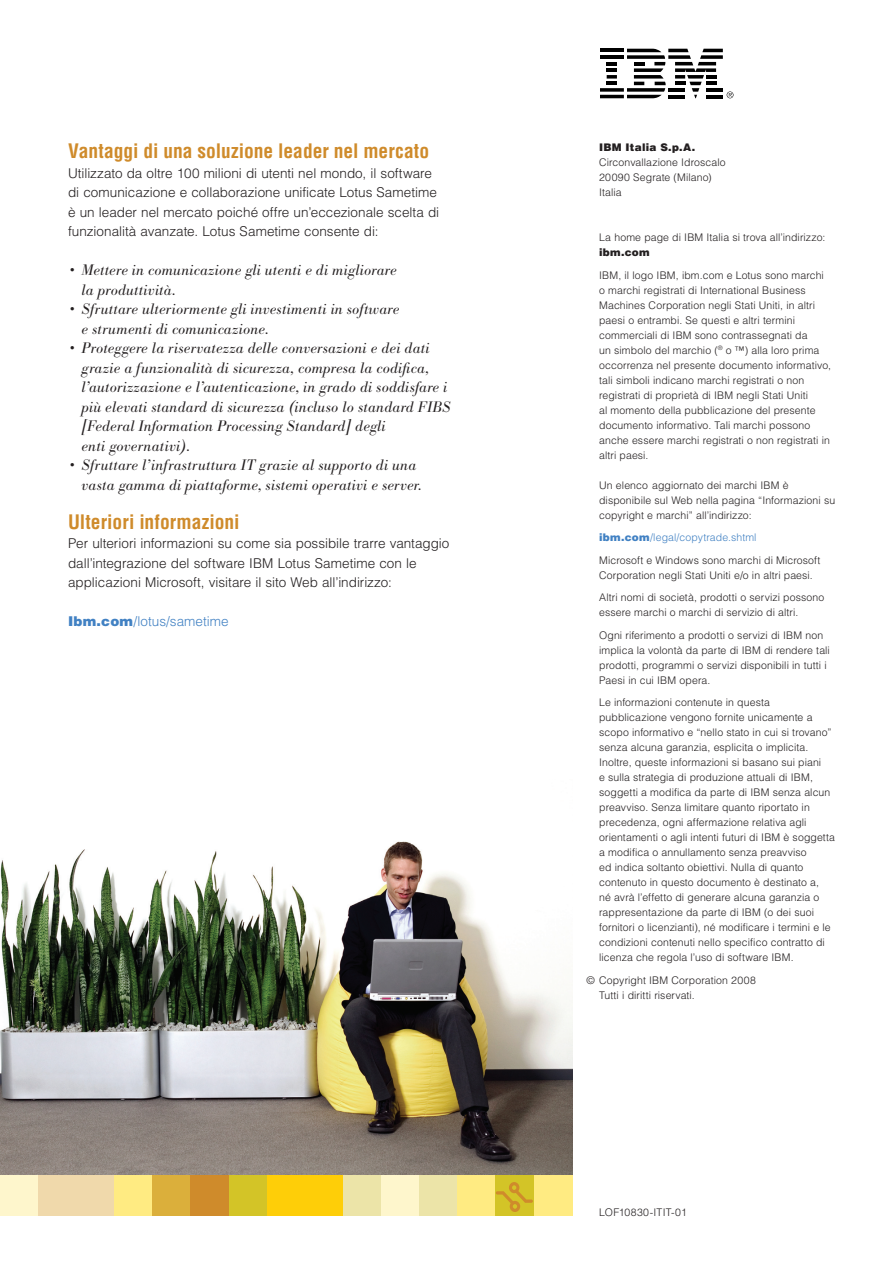
<style>
.page{position:relative;width:893px;height:1263px;background:#fff}
.page>*{position:absolute;margin:0;border:0;box-sizing:border-box;transform-origin:0 0}
.BRSubhead{font:700 condensed 19.5px "Helvetica";color:#cf8b2b}
.BRBulletBodoni{font:italic 300 15px/19.5px "Bodoni BE";letter-spacing:.015em;color:#231f20}
.BRBulletLastLine{font:italic 300 15px/19.5px "Bodoni BE";letter-spacing:.015em;color:#231f20}
.BRBody{font:300 13.5px/19.5px "Helvetica";color:#231f20}
.BRBody-2{font:300 13.5px "Helvetica";letter-spacing:.005em;color:#4181c3}
.BRLegalText{font:300 10.5px/15px "Helvetica";letter-spacing:.01em;color:#231f20}
.BRLegalTextNoSpace{font:300 10.5px "Helvetica";letter-spacing:.01em;color:#231f20}
.BRLegalText-2{font:300 10.5px "Helvetica";letter-spacing:.01em;color:#4181c3}
.BRLegalTextBullet{font:300 10.5px "Helvetica";letter-spacing:.015em;color:#231f20}
.BRLegalTextNoSpace-2{font:900 10.5px "Helvetica";letter-spacing:.02em;color:#231f20}
.BRLegalText-3{font:900 10.5px "Helvetica";letter-spacing:.025em;color:#231f20}
.s1{font-weight:900}
</style>
<div class="page">
<img style="left:0;top:841px;width:572px;height:335px">
<div style="left:0;top:1176px;width:38px;height:40px;background:#fef6cc"></div>
<div style="left:38px;top:1176px;width:38px;height:40px;background:#f0d9ab"></div>
<div style="left:76px;top:1176px;width:39px;height:40px;background:#f0d9ab"></div>
<div style="left:115px;top:1176px;width:38px;height:40px;background:#ffeb82"></div>
<div style="left:153px;top:1176px;width:38px;height:40px;background:#dbaf3b"></div>
<div style="left:191px;top:1176px;width:38px;height:40px;background:#cf8b2b"></div>
<div style="left:229px;top:1176px;width:38px;height:40px;background:#d3c427"></div>
<div style="left:267px;top:1176px;width:38px;height:40px;background:#fece08"></div>
<div style="left:305px;top:1176px;width:39px;height:40px;background:#fece08"></div>
<div style="left:343px;top:1175px;width:38px;height:41px;background:#ece4a8"></div>
<div style="left:381px;top:1175px;width:38px;height:41px;background:#fef6cc"></div>
<div style="left:419px;top:1175px;width:39px;height:41px;background:#ece4a8"></div>
<div style="left:458px;top:1175px;width:38px;height:41px;background:#ffeb82"></div>
<div style="left:496px;top:1175px;width:38px;height:41px;background:#d3c427"></div>
<div style="left:534px;top:1175px;width:38px;height:41px;background:#ffeb82"></div>
<svg style="left:496px;top:1182px;width:37px;height:30px"></svg>
<svg style="left:600px;top:49px;width:133px;height:49px"></svg>
<p class="BRSubhead" style="left:68px;top:139px;width:363px">Vantaggi di una soluzione leader nel mercato</p>
<p class="BRBody" style="left:68px;top:163px;width:373px">Utilizzato da oltre 100 milioni di utenti nel mondo, il software di comunicazione e collaborazione unificate Lotus Sametime è un leader nel mercato poiché offre un’eccezionale scelta di funzionalità avanzate. Lotus Sametime consente di:</p>
<p class="BRBulletBodoni" style="left:82px;top:261px;width:317px;text-indent:-12px">• Mettere in comunicazione gli utenti e di migliorare la produttività.</p>
<p class="BRBulletBodoni" style="left:82px;top:300px;width:319px;text-indent:-12px">• Sfruttare ulteriormente gli investimenti in software e strumenti di comunicazione.</p>
<p class="BRBulletBodoni" style="left:82px;top:339px;width:371px;text-indent:-12px">• Proteggere la riservatezza delle conversazioni e dei dati grazie a funzionalità di sicurezza, compresa la codifica, l’autorizzazione e l’autenticazione, in grado di soddisfare i più elevati standard di sicurezza (incluso lo standard FIBS [Federal Information Processing Standard] degli<br>enti governativi).</p>
<p class="BRBulletLastLine" style="left:82px;top:456px;width:342px;text-indent:-12px">• Sfruttare l’infrastruttura IT grazie al supporto di una vasta gamma di piattaforme, sistemi operativi e server.</p>
<p class="BRSubhead" style="left:68px;top:509px;width:173px">Ulteriori informazioni</p>
<p class="BRBody" style="left:68px;top:533px;width:383px">Per ulteriori informazioni su come sia possibile trarre vantaggio dall’integrazione del software IBM Lotus Sametime con le applicazioni Microsoft, visitare il sito Web all’indirizzo:</p>
<p class="BRBody-2" style="left:68px;top:613px;width:162px"><span class="s1">Ibm.com</span>/lotus/sametime</p>
<p class="BRLegalTextNoSpace-2" style="left:599px;top:140px;width:98px">IBM Italia S.p.A.</p>
<p class="BRLegalTextNoSpace" style="left:599px;top:156px;width:128px">Circonvallazione Idroscalo</p>
<p class="BRLegalTextNoSpace" style="left:599px;top:171px;width:114px">20090 Segrate (Milano)</p>
<p class="BRLegalText" style="left:599px;top:184px;width:24px">Italia</p>
<p class="BRLegalTextNoSpace" style="left:599px;top:231px;width:228px">La home page di IBM Italia si trova all’indirizzo:</p>
<p class="BRLegalText-3" style="left:599px;top:245px;width:52px">ibm.com</p>
<p class="BRLegalText" style="left:599px;top:267px;width:233px">IBM, il logo IBM, ibm.com e Lotus sono marchi o marchi registrati di International Business Machines Corporation negli Stati Uniti, in altri paesi o entrambi. Se questi e altri termini commerciali di IBM sono contrassegnati da<br>un simbolo del marchio (<sup>®</sup> o ™) alla loro prima occorrenza nel presente documento informativo, tali simboli indicano marchi registrati o non registrati di proprietà di IBM negli Stati Uniti<br>al momento della pubblicazione del presente documento informativo. Tali marchi possono anche essere marchi registrati o non registrati in altri paesi.</p>
<p class="BRLegalText" style="left:599px;top:477px;width:238px">Un elenco aggiornato dei marchi IBM è disponibile sul Web nella pagina “Informazioni su copyright e marchi” all’indirizzo:</p>
<p class="BRLegalText-2" style="left:599px;top:531px;width:159px"><span class="s1">ibm.com</span>/legal/copytrade.shtml</p>
<p class="BRLegalText" style="left:599px;top:552px;width:223px">Microsoft e Windows sono marchi di Microsoft<br>Corporation negli Stati Uniti e/o in altri paesi.</p>
<p class="BRLegalText" style="left:599px;top:589px;width:227px">Altri nomi di società, prodotti o servizi possono essere marchi o marchi di servizio di altri.</p>
<p class="BRLegalText" style="left:599px;top:627px;width:232px">Ogni riferimento a prodotti o servizi di IBM non implica la volontà da parte di IBM di rendere tali prodotti, programmi o servizi disponibili in tutti i Paesi in cui IBM opera.</p>
<p class="BRLegalText" style="left:599px;top:694px;width:237px">Le informazioni contenute in questa pubblicazione vengono fornite unicamente a scopo informativo e “nello stato in cui si trovano” senza alcuna garanzia, esplicita o implicita.<br>Inoltre, queste informazioni si basano sui piani<br>e sulla strategia di produzione attuali di IBM, soggetti a modifica da parte di IBM senza alcun preavviso. Senza limitare quanto riportato in precedenza, ogni affermazione relativa agli orientamenti o agli intenti futuri di IBM è soggetta a modifica o annullamento senza preavviso<br>ed indica soltanto obiettivi. Nulla di quanto contenuto in questo documento è destinato a,<br>né avrà l’effetto di generare alcuna garanzia o rappresentazione da parte di IBM (o dei suoi fornitori o licenzianti), né modificare i termini e le condizioni contenuti nello specifico contratto di licenza che regola l’uso di software IBM.</p>
<p class="BRLegalTextBullet" style="left:586px;top:973px;width:171px">© Copyright IBM Corporation 2008</p>
<p class="BRLegalText" style="left:599px;top:987px;width:97px">Tutti i diritti riservati.</p>
<p class="BRLegalText" style="left:599px;top:1205px;width:89px">LOF10830-ITIT-01</p>
</div>
